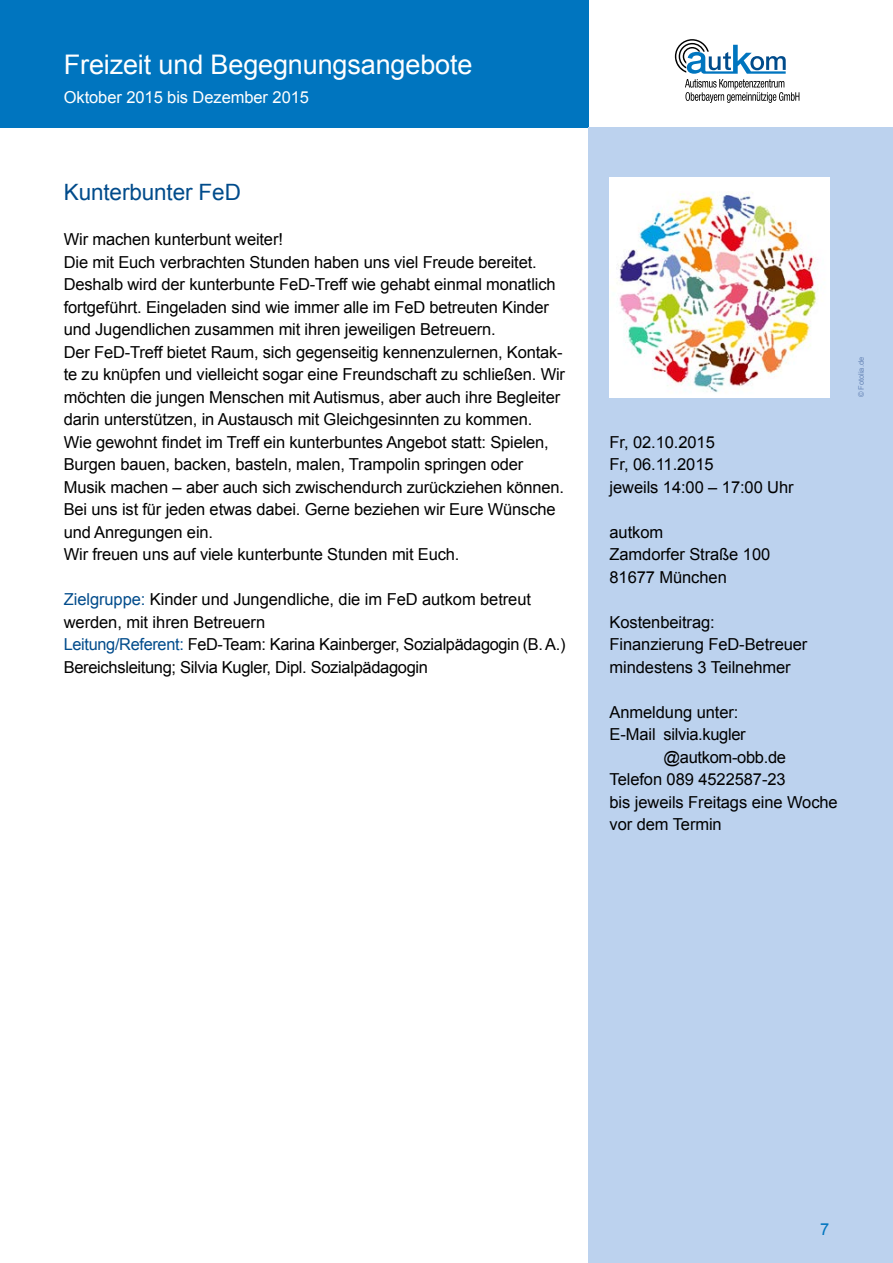
<style>
.page{position:relative;width:893px;height:1263px;background:#fff}
.page>*{position:absolute;margin:0;border:0;box-sizing:border-box;transform-origin:0 0}
.t1{font:27px "Arial";letter-spacing:-.005em;color:#fff}
.t2{font:22.5px "Arial";letter-spacing:-.005em;color:#004b8b}
.t3{font:16.5px/22.5px "Arial";letter-spacing:-.01em;color:#000}
.t4{font:16.5px "Arial";letter-spacing:-.005em;color:#fff}
.t5{font:16.5px "Arial";color:#0075bf}
.t6{font:7.5px "Arial";letter-spacing:-.005em;color:#6786b7}
.s1{color:#004b8b}
</style>
<div class="page">
<svg style="left:675px;top:39px;width:124px;height:64px"></svg>
<div style="left:0;top:0;width:588px;height:128px;background:#0075bf"></div>
<div style="left:588px;top:128px;width:305px;height:1135px;background:#bcd2ee"></div>
<img style="left:609px;top:178px;width:220px;height:219px">
<h1 class="t1" style="left:64px;top:47px;width:410px">Freizeit und Begegnungsangebote</h1>
<p class="t4" style="left:64px;top:86px;width:247px">Oktober 2015 bis Dezember 2015</p>
<h2 class="t2" style="left:64px;top:177px;width:179px">Kunterbunter FeD</h2>
<p class="t3" style="left:64px;top:228px;width:503px">Wir machen kunterbunt weiter!<br>Die mit Euch verbrachten Stunden haben uns viel Freude bereitet.<br>Deshalb wird der kunterbunte FeD-Treff wie gehabt einmal monatlich fortgeführt. Eingeladen sind wie immer alle im FeD betreuten Kinder und Jugendlichen zusammen mit ihren jeweiligen Betreuern.<br>Der FeD-Treff bietet Raum, sich gegenseitig kennenzulernen, Kontak&shy;te zu knüpfen und vielleicht sogar eine Freundschaft zu schließen. Wir möchten die jungen Menschen mit Autismus, aber auch ihre Begleiter darin unterstützen, in Austausch mit Gleichgesinnten zu kommen.<br>Wie gewohnt findet im Treff ein kunterbuntes Angebot statt: Spielen, Burgen bauen, backen, basteln, malen, Trampolin springen oder Musik machen – aber auch sich zwischendurch zurückziehen können.<br>Bei uns ist für jeden etwas dabei. Gerne beziehen wir Eure Wünsche und Anregungen ein.<br>Wir freuen uns auf viele kunterbunte Stunden mit Euch.</p>
<p class="t3" style="left:64px;top:588px;width:503px"><span class="s1">Zielgruppe:</span> Kinder und Jungendliche, die im FeD autkom betreut werden, mit ihren Betreuern<br><span class="s1">Leitung/Referent:</span> FeD-Team: Karina Kainberger, Sozialpädagogin (B. A.)<br>Bereichsleitung; Silvia Kugler, Dipl. Sozialpädagogin</p>
<p class="t3" style="left:609px;top:431px;width:186px">Fr, 02.10.2015<br>Fr, 06.11.2015<br>jeweils 14:00 – 17:00 Uhr</p>
<p class="t3" style="left:609px;top:521px;width:162px">autkom<br>Zamdorfer Straße 100<br>81677 München</p>
<p class="t3" style="left:609px;top:611px;width:199px">Kostenbeitrag:<br>Finanzierung FeD-Betreuer mindestens 3 Teilnehmer</p>
<p class="t3" style="left:609px;top:701px;width:130px">Anmeldung unter:</p>
<p class="t3" style="left:609px;top:723px;width:138px">E-Mail silvia.kugler</p>
<p class="t3" style="left:663px;top:746px;width:124px">@autkom-obb.de</p>
<p class="t3" style="left:609px;top:768px;width:178px">Telefon 089 4522587-23</p>
<p class="t3" style="left:609px;top:791px;width:230px">bis jeweils Freitags eine Woche</p>
<p class="t3" style="left:609px;top:813px;width:114px">vor dem Termin</p>
<p class="t6" style="left:856px;top:397px;width:42px;rotate:-90deg">© Fotolia.de</p>
<p class="t5" style="left:820px;top:1218px;width:11px">7</p>
</div>
